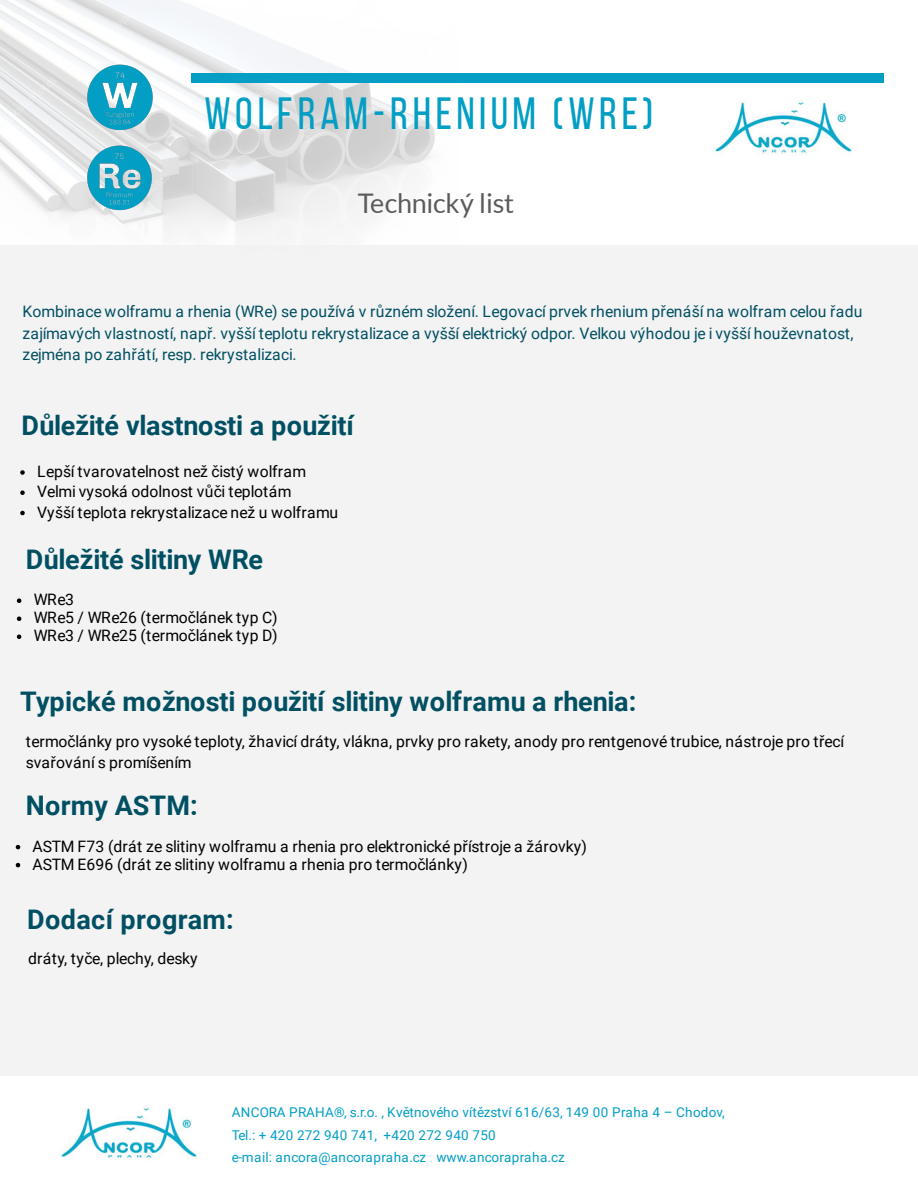
<style>
.page{position:relative;width:918px;height:1188px;background:#fff}
.page>*{position:absolute;margin:0;border:0;box-sizing:border-box;transform-origin:0 0}
.t1{font:45px "Bebas Neue";letter-spacing:.1em;color:#029ec4}
.t2{font:700 27px "Roboto";letter-spacing:-.005em;color:#004f62}
.t3{font:700 27px "Roboto";letter-spacing:.02em;color:#004f62}
.t4{font:27px "Lato";letter-spacing:-.01em;color:#5a5b5c}
.t5{font:15.75px/18px "Roboto";letter-spacing:.01em;color:#000}
.t6{font:15.75px/21.3px "Roboto";letter-spacing:.01em;color:#004f62}
.t7{font:13.5px/22.5px "Roboto";letter-spacing:.02em;color:#029ec4}
</style>
<div class="page">
<img style="left:0;top:0;width:459px;height:237px">
<div style="left:192px;top:73px;width:333px;height:9px;background:#029ec4"></div>
<div style="left:525px;top:73px;width:333px;height:9px;background:#029ec4"></div>
<div style="left:858px;top:73px;width:26px;height:9px;background:#029ec4"></div>
<div style="left:0;top:245px;width:918px;height:832px;background:#f2f2f2"></div>
<svg style="left:20px;top:470px;width:5px;height:5px"></svg>
<svg style="left:20px;top:490px;width:5px;height:5px"></svg>
<svg style="left:20px;top:511px;width:5px;height:4px"></svg>
<svg style="left:16px;top:845px;width:4px;height:4px"></svg>
<svg style="left:16px;top:863px;width:4px;height:4px"></svg>
<svg style="left:17px;top:598px;width:4px;height:5px"></svg>
<svg style="left:17px;top:616px;width:4px;height:5px"></svg>
<svg style="left:17px;top:634px;width:4px;height:5px"></svg>
<img style="left:84px;top:63px;width:71px;height:71px">
<img style="left:84px;top:144px;width:70px;height:70px">
<img style="left:715px;top:100px;width:138px;height:55px">
<img style="left:61px;top:1106px;width:137px;height:54px">
<h1 class="t1" style="left:204px;top:89px;width:450px">WOLFRAM-RHENIUM (WRE)</h1>
<h2 class="t4" style="left:358px;top:188px;width:158px">Technický list</h2>
<p class="t6" style="left:22px;top:301px;width:842px">Kombinace wolframu a rhenia (WRe) se používá v různém složení. Legovací prvek rhenium přenáší na wolfram celou řadu zajímavých vlastností, např. vyšší teplotu rekrystalizace a vyšší elektrický odpor. Velkou výhodou je i vyšší houževnatost, zejména po zahřátí, resp. rekrystalizaci.</p>
<h2 class="t2" style="left:21px;top:410px;width:334px">Důležité vlastnosti a použití</h2>
<p class="t5" style="left:37px;top:461px;width:303px;line-height:20.2px">Lepší tvarovatelnost než čistý wolfram<br>Velmi vysoká odolnost vůči teplotám<br>Vyšší teplota rekrystalizace než u wolframu</p>
<h2 class="t2" style="left:26px;top:544px;width:239px">Důležité slitiny WRe</h2>
<p class="t5" style="left:34px;top:591px;width:245px">WRe3<br>WRe5 / WRe26 (termočlánek typ C)<br>WRe3 / WRe25 (termočlánek typ D)</p>
<h2 class="t2" style="left:20px;top:686px;width:618px">Typické možnosti použití slitiny wolframu a rhenia:</h2>
<p class="t5" style="left:26px;top:731px;width:820px;line-height:21.3px">termočlánky pro vysoké teploty, žhavicí dráty, vlákna, prvky pro rakety, anody pro rentgenové trubice, nástroje pro třecí svařování s promíšením</p>
<h2 class="t2" style="left:26px;top:789px;width:173px">Normy ASTM:</h2>
<p class="t5" style="left:33px;top:837px;width:556px">ASTM F73 (drát ze slitiny wolframu a rhenia pro elektronické přístroje a žárovky)<br>ASTM E696 (drát ze slitiny wolframu a rhenia pro termočlánky)</p>
<h2 class="t3" style="left:27px;top:904px;width:208px">Dodací program:</h2>
<p class="t5" style="left:28px;top:950px;width:171px">dráty, tyče, plechy, desky</p>
<p class="t7" style="left:232px;top:1101px;width:495px">ANCORA PRAHA®, s.r.o. , Květnového vítězství 616/63, 149 00 Praha 4 – Chodov,<br>Tel.: + 420 272 940 741, +420 272 940 750<br>e-mail: ancora@ancorapraha.cz www.ancorapraha.cz</p>
</div>
